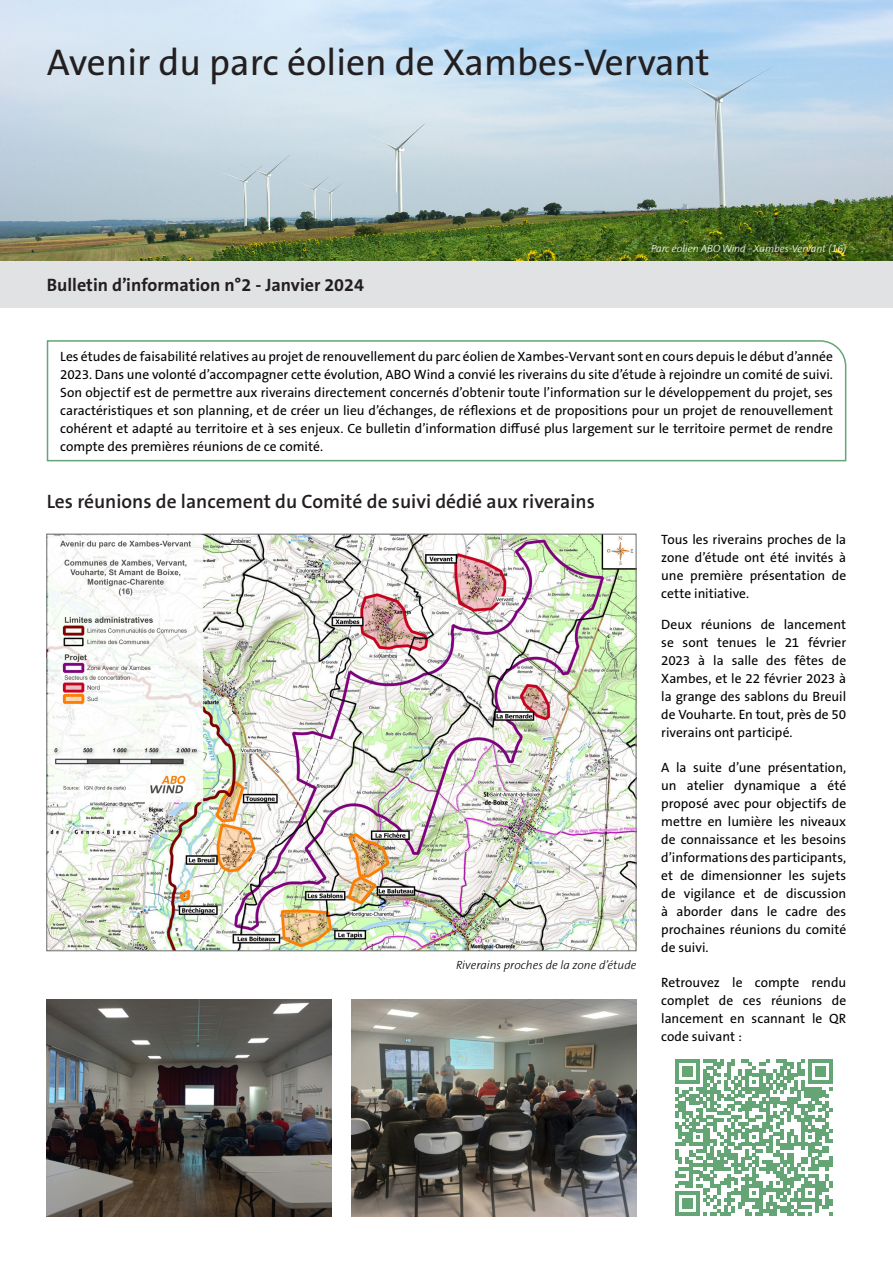
<style>
.page{position:relative;width:893px;height:1263px;background:#fff}
.page>*{position:absolute;margin:0;border:0;box-sizing:border-box;transform-origin:0 0}
.t1{font:37.5px "The Sans B W5 Plain";color:#231f20}
.t2{font:600 19.5px "The Sans B W6";color:#231f20}
.t3{font:700 18px "The Sans B W7";color:#231f20}
.t4{font:13.5px/18px "The Sans B W5 Plain";color:#000;text-align:justify}
.t5{font:italic 300 12px "The Sans B3";letter-spacing:.005em;color:#000}
.t6{font:italic 300 10.5px "The Sans B3";color:#fff}
</style>
<div class="page">
<img style="left:0;top:0;width:893px;height:262px">
<div style="left:0;top:262px;width:893px;height:46px;background:#e1e2e4"></div>
<svg style="left:46px;top:340px;width:801px;height:122px"></svg>
<img style="left:48px;top:536px;width:586px;height:413px">
<svg style="left:675px;top:1059px;width:157px;height:157px"></svg>
<img style="left:352px;top:999px;width:284px;height:217px">
<img style="left:47px;top:999px;width:285px;height:217px">
<p class="t1" style="left:47px;top:38px;width:664px">Avenir du parc éolien de Xambes-Vervant</p>
<p class="t3" style="left:47px;top:273px;width:319px">Bulletin d’information n°2 - Janvier 2024</p>
<p class="t6" style="left:651px;top:243px;width:197px">Parc éolien ABO Wind - Xambes-Vervant (16)</p>
<p class="t4" style="left:60px;top:347px;width:774px">Les études de faisabilité relatives au projet de renouvellement du parc éolien de Xambes-Vervant sont en cours depuis le début d’année 2023. Dans une volonté d’accompagner cette évolution, ABO Wind a convié les riverains du site d’étude à rejoindre un comité de suivi.<br>Son objectif est de permettre aux riverains directement concernés d’obtenir toute l’information sur le développement du projet, ses caractéristiques et son planning, et de créer un lieu d’échanges, de réflexions et de propositions pour un projet de renouvellement cohérent et adapté au territoire et à ses enjeux. Ce bulletin d’information diffusé plus largement sur le territoire permet de rendre compte des premières réunions de ce comité.</p>
<p class="t2" style="left:47px;top:489px;width:550px">Les réunions de lancement du Comité de suivi dédié aux riverains</p>
<p class="t5" style="left:456px;top:958px;width:182px">Riverains proches de la zone d’étude</p>
<p class="t4" style="left:661px;top:531px;width:186px">Tous les riverains proches de la zone d’étude ont été invités à une première présentation de cette initiative.</p>
<p class="t4" style="left:661px;top:615px;width:186px">Deux réunions de lancement se sont tenues le 21 février 2023 à la salle des fêtes de Xambes, et le 22 février 2023 à la grange des sablons du Breuil de Vouharte. En tout, près de 50 riverains ont participé.</p>
<p class="t4" style="left:661px;top:758px;width:186px">A la suite d’une présentation, un atelier dynamique a été proposé avec pour objectifs de mettre en lumière les niveaux de connaissance et les besoins d’informations des participants, et de dimensionner les sujets de vigilance et de discussion à aborder dans le cadre des prochaines réunions du comité de suivi.</p>
<p class="t4" style="left:661px;top:973px;width:186px">Retrouvez le compte rendu complet de ces réunions de lancement en scannant le QR code suivant :</p>
</div>
